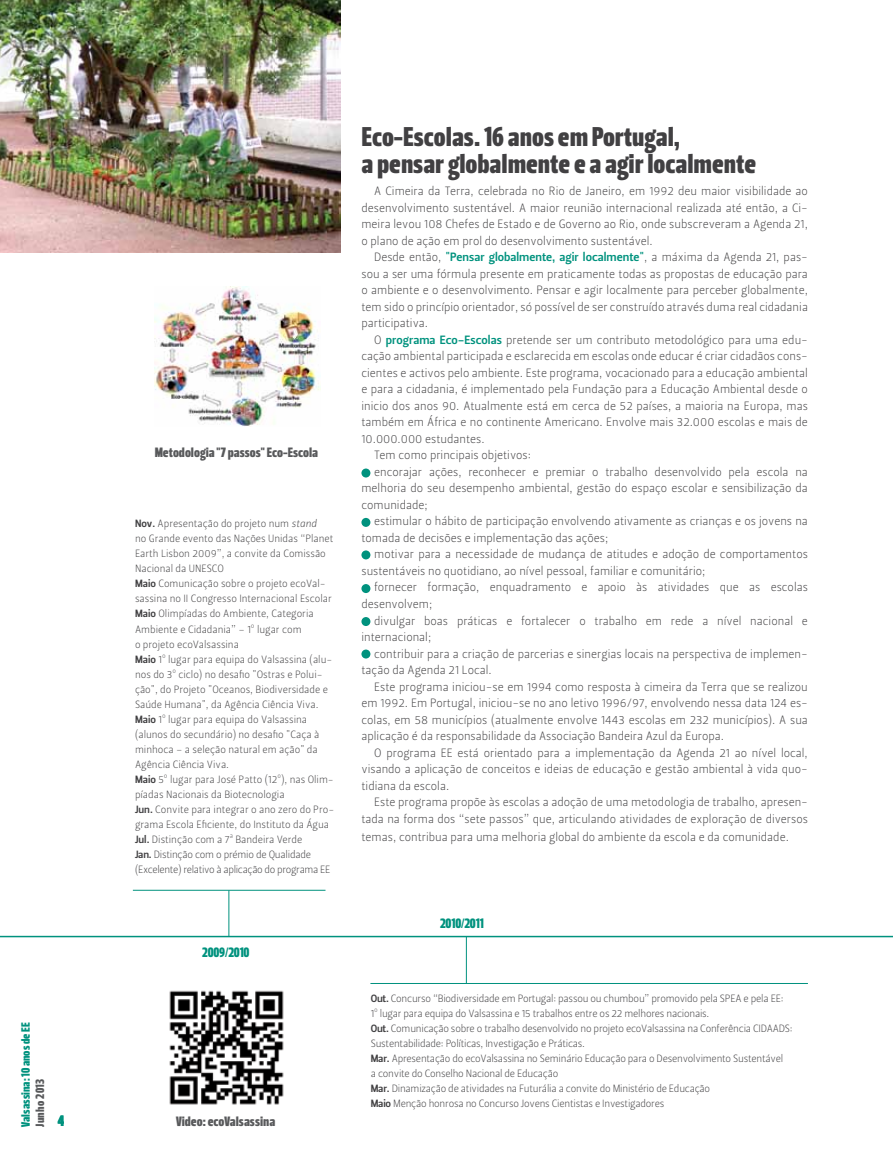
<style>
.page{position:relative;width:893px;height:1149px;background:#fff}
.page>*{position:absolute;margin:0;border:0;box-sizing:border-box;transform-origin:0 0}
.t1{font:27px/27px "Leitura Headline Sans";color:#414042}
.t2{font:15px "Leitura Headline Sans";color:#00927e}
.t3{font:13.5px "Leitura Headline Sans";color:#58595b}
.t4{font:13.5px "Leitura Headline Sans";letter-spacing:-.01em;color:#00927e}
.t5{font:12px/16.5px "Leitura Sans Grot 1";color:#414042;text-align:justify}
.t6{font:12px "Leitura Headline Sans";color:#00927e}
.t7{font:12px "Leitura Headline Sans";letter-spacing:.02em;color:#58595b}
.t8{font:10.5px/15px "Leitura Sans Grot 1";color:#414042}
.t9{font:10.5px/15px "Leitura Sans Grot 1";letter-spacing:-.02em;color:#414042}
.s1{font-family:"Leitura Sans Grot 3"}
.s2{font-family:"Leitura Sans Italic 1"}
.s3{font-family:"Leitura Sans Grot 3";color:#00927e}
</style>
<div class="page">
<div style="left:361px;top:468px;width:9px;height:9px;background:#00927e;border-radius:50%"></div>
<div style="left:361px;top:517px;width:9px;height:9px;background:#00927e;border-radius:50%"></div>
<div style="left:361px;top:584px;width:9px;height:9px;background:#00927e;border-radius:50%"></div>
<div style="left:361px;top:550px;width:9px;height:9px;background:#00927e;border-radius:50%"></div>
<div style="left:361px;top:617px;width:9px;height:9px;background:#00927e;border-radius:50%"></div>
<div style="left:361px;top:649px;width:9px;height:9px;background:#00927e;border-radius:50%"></div>
<img style="left:0;top:0;width:340px;height:252px">
<img style="left:155px;top:286px;width:165px;height:140px">
<hr style="left:0;top:935px;width:893px;height:2px;background:#00927e">
<hr style="left:228px;top:890px;width:1px;height:46px;background:#00927e">
<hr style="left:466px;top:936px;width:1px;height:46px;background:#00927e">
<hr style="left:133px;top:889px;width:192px;height:1px;background:#00927e">
<hr style="left:370px;top:982px;width:438px;height:1px;background:#00927e">
<img style="left:169px;top:990px;width:115px;height:115px">
<p class="t6" style="left:19px;top:1126px;width:106px;rotate:-90deg">Valsassina: 10 anos de EE</p>
<p class="t7" style="left:33px;top:1126px;width:49px;rotate:-90deg">Junho 2013</p>
<p class="t2" style="left:58px;top:1111px;width:8px">4</p>
<p class="t3" style="left:155px;top:444px;width:165px">Metodologia "7 passos" Eco-Escola</p>
<p class="t8" style="left:135px;top:516px;width:201px"><span class="s1">Nov.</span> Apresentação do projeto num <span class="s2">stand<br></span>no Grande evento das Nações Unidas “Planet Earth Lisbon 2009”, a convite da Comissão Nacional da UNESCO<br><span class="s1">Maio</span> Comunicação sobre o projeto ecoVal&shy;sassina no II Congresso Internacional Escolar <span class="s1">Maio</span> Olimpíadas do Ambiente, Categoria Ambiente e Cidadania” – 1º lugar com<br>o projeto ecoValsassina<br><span class="s1">Maio</span> 1º lugar para equipa do Valsassina (alu&shy;nos do 3º ciclo) no desafio "Ostras e Polui&shy;ção", do Projeto "Oceanos, Biodiversidade e Saúde Humana", da Agência Ciência Viva.<br><span class="s1">Maio</span> 1º lugar para equipa do Valsassina (alunos do secundário) no desafio "Caça à minhoca – a seleção natural em ação" da Agência Ciência Viva.<br><span class="s1">Maio</span> 5º lugar para José Patto (12º), nas Olim&shy;píadas Nacionais da Biotecnologia<br><span class="s1">Jun.</span> Convite para integrar o ano zero do Pro&shy;grama Escola Eficiente, do Instituto da Água <span class="s1">Jul.</span> Distinção com a 7ª Bandeira Verde<br><span class="s1">Jan.</span> Distinção com o prémio de Qualidade (Excelente) relativo à aplicação do programa EE</p>
<p class="t4" style="left:202px;top:944px;width:49px">2009/2010</p>
<p class="t3" style="left:176px;top:1113px;width:101px">Video: ecoValsassina</p>
<h1 class="t1" style="left:361px;top:123px;width:396px">Eco-Escolas. 16 anos em Portugal,<br>a pensar globalmente e a agir localmente</h1>
<p class="t5" style="left:361px;top:183px;width:448px;text-indent:13px">A Cimeira da Terra, celebrada no Rio de Janeiro, em 1992 deu maior visibilidade ao desenvolvimento sustentável. A maior reunião internacional realizada até então, a Ci&shy;meira levou 108 Chefes de Estado e de Governo ao Rio, onde subscreveram a Agenda 21, o plano de ação em prol do desenvolvimento sustentável.</p>
<p class="t5" style="left:361px;top:249px;width:448px;text-indent:13px">Desde então, <span class="s3">"Pensar globalmente, agir localmente"</span>, a máxima da Agenda 21, pas&shy;sou a ser uma fórmula presente em praticamente todas as propostas de educação para o ambiente e o desenvolvimento. Pensar e agir localmente para perceber globalmente, tem sido o princípio orientador, só possível de ser construído através duma real cidadania participativa.</p>
<p class="t5" style="left:374px;top:331px;width:435px">O <span class="s3">programa Eco-Escolas</span> pretende ser um contributo metodológico para uma edu-</p>
<p class="t5" style="left:361px;top:348px;width:448px">cação ambiental participada e esclarecida em escolas onde educar é criar cidadãos cons-</p>
<p class="t5" style="left:361px;top:364px;width:448px">cientes e activos pelo ambiente. Este programa, vocacionado para a educação ambiental</p>
<p class="t5" style="left:361px;top:381px;width:448px">e para a cidadania, é implementado pela Fundação para a Educação Ambiental desde o</p>
<p class="t5" style="left:361px;top:397px;width:448px">inicio dos anos 90. Atualmente está em cerca de 52 países, a maioria na Europa, mas</p>
<p class="t5" style="left:361px;top:414px;width:448px">também em África e no continente Americano. Envolve mais 32.000 escolas e mais de</p>
<p class="t5" style="left:361px;top:430px;width:125px">10.000.000 estudantes.</p>
<p class="t5" style="left:374px;top:447px;width:158px">Tem como principais objetivos:</p>
<p class="t5" style="left:374px;top:463px;width:435px">encorajar ações, reconhecer e premiar o trabalho desenvolvido pela escola na</p>
<p class="t5" style="left:361px;top:480px;width:448px">melhoria do seu desempenho ambiental, gestão do espaço escolar e sensibilização da</p>
<p class="t5" style="left:361px;top:496px;width:68px">comunidade;</p>
<p class="t5" style="left:374px;top:513px;width:435px">estimular o hábito de participação envolvendo ativamente as crianças e os jovens na</p>
<p class="t5" style="left:361px;top:529px;width:248px">tomada de decisões e implementação das ações;</p>
<p class="t5" style="left:374px;top:546px;width:435px">motivar para a necessidade de mudança de atitudes e adoção de comportamentos</p>
<p class="t5" style="left:361px;top:562px;width:345px">sustentáveis no quotidiano, ao nível pessoal, familiar e comunitário;</p>
<p class="t5" style="left:374px;top:579px;width:435px">fornecer formação, enquadramento e apoio às atividades que as escolas</p>
<p class="t5" style="left:361px;top:595px;width:72px">desenvolvem;</p>
<p class="t5" style="left:374px;top:612px;width:435px">divulgar boas práticas e fortalecer o trabalho em rede a nível nacional e</p>
<p class="t5" style="left:361px;top:628px;width:71px">internacional;</p>
<p class="t5" style="left:374px;top:645px;width:435px">contribuir para a criação de parcerias e sinergias locais na perspectiva de implemen-</p>
<p class="t5" style="left:361px;top:661px;width:132px">tação da Agenda 21 Local.</p>
<p class="t5" style="left:374px;top:678px;width:435px">Este programa iniciou-se em 1994 como resposta à cimeira da Terra que se realizou</p>
<p class="t5" style="left:361px;top:694px;width:448px">em 1992. Em Portugal, iniciou-se no ano letivo 1996/97, envolvendo nessa data 124 es-</p>
<p class="t5" style="left:361px;top:711px;width:448px">colas, em 58 municípios (atualmente envolve 1443 escolas em 232 municípios). A sua</p>
<p class="t5" style="left:361px;top:727px;width:364px">aplicação é da responsabilidade da Associação Bandeira Azul da Europa.</p>
<p class="t5" style="left:374px;top:744px;width:435px">O programa EE está orientado para a implementação da Agenda 21 ao nível local,</p>
<p class="t5" style="left:361px;top:760px;width:448px">visando a aplicação de conceitos e ideias de educação e gestão ambiental à vida quo-</p>
<p class="t5" style="left:361px;top:777px;width:89px">tidiana da escola.</p>
<p class="t5" style="left:374px;top:793px;width:435px">Este programa propõe às escolas a adoção de uma metodologia de trabalho, apresen-</p>
<p class="t5" style="left:361px;top:810px;width:448px">tada na forma dos “sete passos” que, articulando atividades de exploração de diversos</p>
<p class="t5" style="left:361px;top:828px;width:429px">temas, contribua para uma melhoria global do ambiente da escola e da comunidade.</p>
<p class="t4" style="left:440px;top:915px;width:45px">2010/2011</p>
<p class="t9" style="left:371px;top:990px;width:423px"><span class="s1">Out.</span> Concurso “Biodiversidade em Portugal: passou ou chumbou” promovido pela SPEA e pela EE:<br>1º lugar para equipa do Valsassina e 15 trabalhos entre os 22 melhores nacionais.<br><span class="s1">Out.</span> Comunicação sobre o trabalho desenvolvido no projeto ecoValsassina na Conferência CIDAADS:<br>Sustentabilidade: Políticas, Investigação e Práticas.<br><span class="s1">Mar.</span> Apresentação do ecoValsassina no Seminário Educação para o Desenvolvimento Sustentável<br>a convite do Conselho Nacional de Educação<br><span class="s1">Mar.</span> Dinamização de atividades na Futurália a convite do Ministério de Educação<br><span class="s1">Maio</span> Menção honrosa no Concurso Jovens Cientistas e Investigadores</p>
</div>
